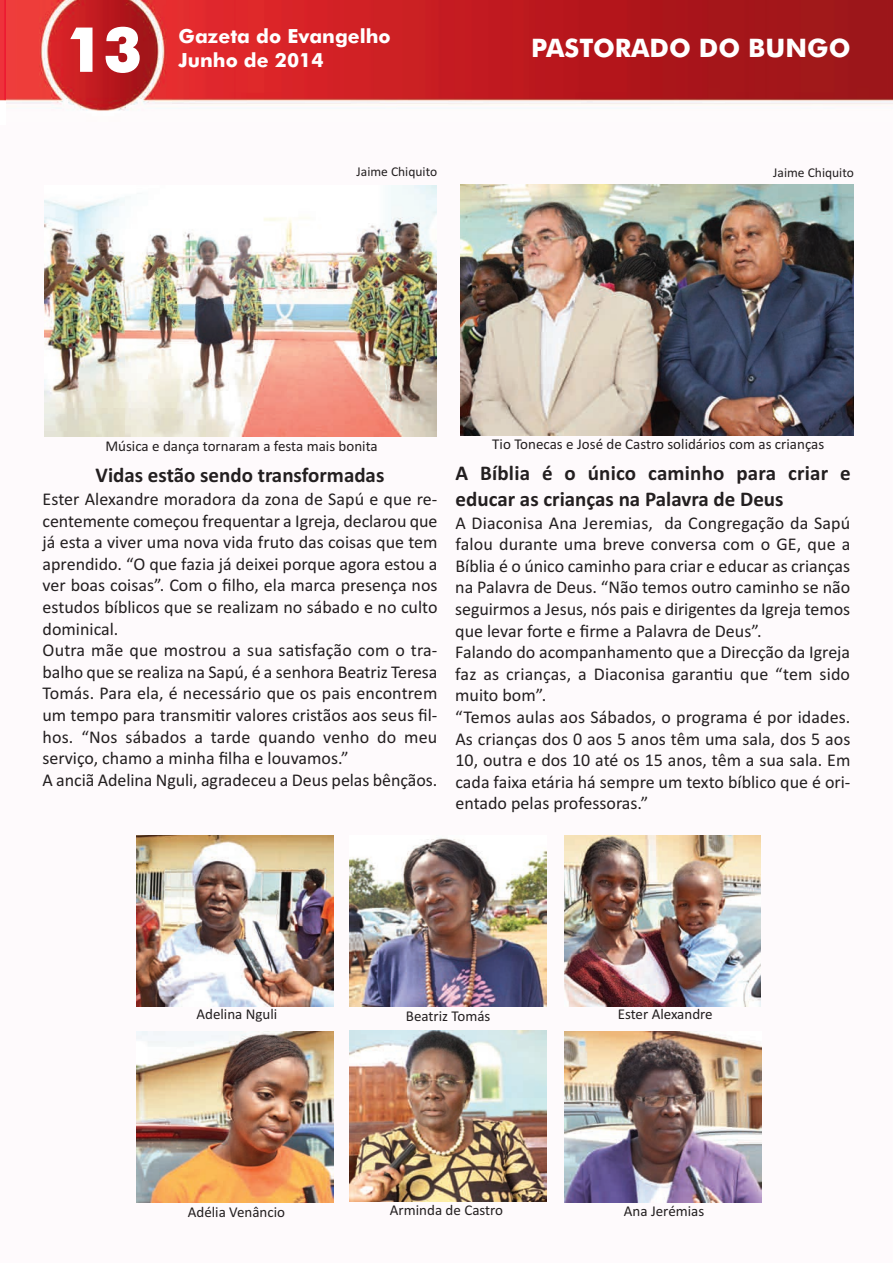
<style>
.page{position:relative;width:893px;height:1263px;background:#fff}
.page>*{position:absolute;margin:0;border:0;box-sizing:border-box;transform-origin:0 0}
.t1{font:700 60px "Futura BT";color:#fff}
.t2{font:700 25.5px "Futura BT";color:#fff}
.t3{font:700 21px/25.2px "Calibri";color:#231f20}
.t4{font:700 19.5px/23.4px "Futura BT";color:#fff}
.t5{font:18px/21.6px "Calibri";color:#231f20}
.t6{font:15px "Calibri";color:#231f20}
.t7{font:13.5px "Calibri";color:#231f20}
</style>
<div class="page">
<img style="left:0;top:0;width:893px;height:111px">
<svg style="left:69px;top:27px;width:24px;height:46px"></svg>
<svg style="left:105px;top:26px;width:36px;height:48px;background:#bf454a"></svg>
<img style="left:461px;top:184px;width:393px;height:251px">
<img style="left:45px;top:185px;width:392px;height:252px">
<img style="left:350px;top:1030px;width:196px;height:172px">
<img style="left:565px;top:1031px;width:196px;height:171px">
<img style="left:137px;top:1032px;width:196px;height:171px">
<img style="left:564px;top:835px;width:197px;height:172px">
<img style="left:350px;top:838px;width:196px;height:169px">
<img style="left:137px;top:835px;width:196px;height:172px">
<h1 class="t1" style="left:67px;top:15px;width:76px">13</h1>
<h2 class="t2" style="left:531px;top:33px;width:321px">PASTORADO DO BUNGO</h2>
<p class="t4" style="left:179px;top:25px;width:214px">Gazeta do Evangelho<br>Junho de 2014</p>
<p class="t7" style="left:357px;top:163px;width:82px">Jaime Chiquito</p>
<p class="t7" style="left:773px;top:165px;width:82px">Jaime Chiquito</p>
<p class="t6" style="left:105px;top:437px;width:274px">Música e dança tornaram a festa mais bonita</p>
<p class="t3" style="left:96px;top:462px;width:290px">Vidas estão sendo transformadas</p>
<p class="t5" style="left:42px;top:488px;width:397px">Ester Alexandre moradora da zona de Sapú e que re&shy;centemente começou frequentar a Igreja, declarou que já esta a viver uma nova vida fruto das coisas que tem aprendido. “O que fazia já deixei porque agora estou a ver boas coisas”. Com o filho, ela marca presença nos estudos bíblicos que se realizam no sábado e no culto dominical.<br>Outra mãe que mostrou a sua satisfação com o tra&shy;balho que se realiza na Sapú, é a senhora Beatriz Teresa Tomás. Para ela, é necessário que os pais encontrem um tempo para transmitir valores cristãos aos seus fil&shy;hos. “Nos sábados a tarde quando venho do meu serviço, chamo a minha filha e louvamos.”<br>A anciã Adelina Nguli, agradeceu a Deus pelas bênçãos.</p>
<p class="t6" style="left:492px;top:435px;width:333px">Tio Tonecas e José de Castro solidários com as crianças</p>
<p class="t3" style="left:455px;top:461px;width:397px">A Bíblia é o único caminho para criar e educar as crianças na Palavra de Deus</p>
<p class="t5" style="left:455px;top:512px;width:397px">A Diaconisa Ana Jeremias, da Congregação da Sapú falou durante uma breve conversa com o GE, que a Bíblia é o único caminho para criar e educar as crianças na Palavra de Deus. “Não temos outro caminho se não seguirmos a Jesus, nós pais e dirigentes da Igreja temos que levar forte e firme a Palavra de Deus”.<br>Falando do acompanhamento que a Direcção da Igreja faz as crianças, a Diaconisa garantiu que “tem sido muito bom”.<br>“Temos aulas aos Sábados, o programa é por idades.<br>As crianças dos 0 aos 5 anos têm uma sala, dos 5 aos 10, outra e dos 10 até os 15 anos, têm a sua sala. Em cada faixa etária há sempre um texto bíblico que é ori&shy;entado pelas professoras.”</p>
<p class="t6" style="left:196px;top:1005px;width:82px">Adelina Nguli</p>
<p class="t6" style="left:406px;top:1007px;width:86px">Beatriz Tomás</p>
<p class="t6" style="left:618px;top:1005px;width:96px">Ester Alexandre</p>
<p class="t6" style="left:188px;top:1203px;width:99px">Adélia Venâncio</p>
<p class="t6" style="left:390px;top:1201px;width:115px">Arminda de Castro</p>
<p class="t6" style="left:624px;top:1201px;width:82px">Ana Jerémias</p>
</div>
